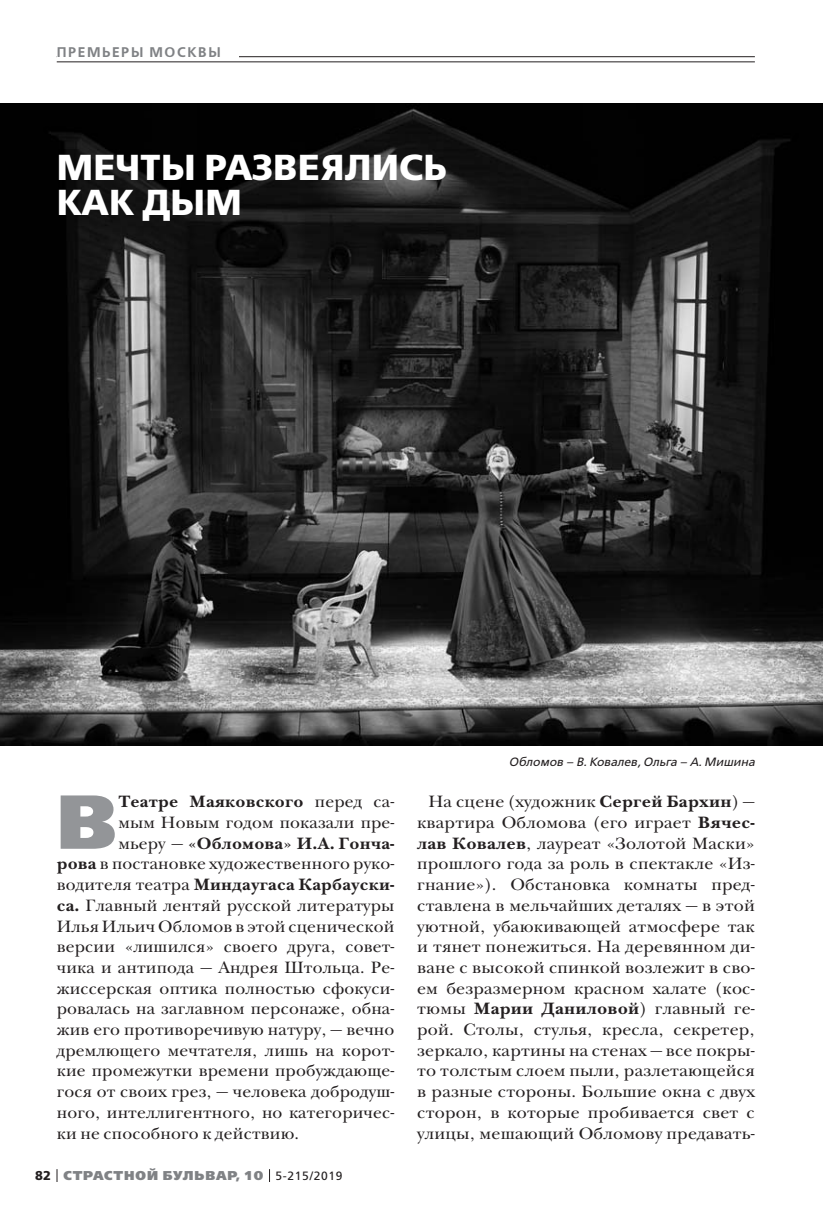
<style>
.page{position:relative;width:823px;height:1219px;background:#fff}
.page>*{position:absolute;margin:0;border:0;box-sizing:border-box;transform-origin:0 0}
.t1{font:800 76.2px "Free Set";color:#939598}
.t2{font:700 36px/34.6px "Free Set";letter-spacing:.01em;color:#fff}
.t3{font:17px/20.6px "New Baskerville ITC";letter-spacing:.01em;color:#231f20;text-align:justify;scale:1.04 1}
.t4{font:17px "New Baskerville ITC";letter-spacing:.01em;color:#231f20}
.t5{font:700 17px "New Baskerville ITC";letter-spacing:.01em;color:#231f20}
.t6{font:600 14px "Free Set";letter-spacing:.11em;color:#808285}
.t7{font:800 12.8px "Free Set";letter-spacing:.07em;color:#808285}
.t8{font:italic 12px "Free Set";color:#231f20}
.s1{font-weight:400}
.s2{font-weight:700}
.s3{font-weight:700;color:#231f20}
.s4{font-weight:400;font-size:12px;color:#231f20}
</style>
<div class="page">
<svg style="left:57px;top:1169px;width:1px;height:13px"></svg>
<svg style="left:269px;top:1169px;width:1px;height:13px"></svg>
<hr style="left:57px;top:56px;width:697px;height:1px;background:#231f20">
<div style="left:57px;top:41px;width:181px;height:21px;background:#fff"></div>
<hr style="left:57px;top:62px;width:697px;height:1px;background:#231f20">
<img style="left:0;top:104px;width:822px;height:641px">
<p class="t6" style="left:57px;top:45px;width:165px">ПРЕМЬЕРЫ МОСКВЫ</p>
<h2 class="t2" style="left:57px;top:152px;width:391px">МЕЧТЫ РАЗВЕЯЛИСЬ<br>КАК ДЫМ</h2>
<p class="t8" style="left:508px;top:756px;width:247px">Обломов – В. Ковалев, Ольга – А. Мишина</p>
<h1 class="t1" style="left:57px;top:785px;width:62px">В</h1>
<p class="t5" style="left:118px;top:795px;width:277px">Театре Маяковского <span class="s1">перед са-</span></p>
<p class="t4" style="left:118px;top:816px;width:277px">мым Новым годом показали пре-</p>
<p class="t5" style="left:118px;top:837px;width:277px"><span class="s1">мьеру —</span> «Обломова» И.А. Гонча-</p>
<p class="t4" style="left:57px;top:857px;width:339px"><span class="s2">рова</span> в постановке художественного руко-</p>
<p class="t5" style="left:57px;top:878px;width:339px"><span class="s1">водителя театра</span> Миндаугаса Карбауски-</p>
<p class="t4" style="left:57px;top:899px;width:339px"><span class="s2">са.</span> Главный лентяй русской литературы</p>
<p class="t4" style="left:57px;top:919px;width:339px">Илья Ильич Обломов в этой сценической</p>
<p class="t4" style="left:57px;top:940px;width:339px">версии «лишился» своего друга, совет-</p>
<p class="t4" style="left:57px;top:961px;width:339px">чика и антипода — Андрея Штольца. Ре-</p>
<p class="t4" style="left:57px;top:981px;width:339px">жиссерская оптика полностью сфокуси-</p>
<p class="t4" style="left:57px;top:1002px;width:339px">ровалась на заглавном персонаже, обна-</p>
<p class="t4" style="left:57px;top:1023px;width:339px">жив его противоречивую натуру, — вечно</p>
<p class="t4" style="left:57px;top:1044px;width:339px">дремлющего мечтателя, лишь на корот-</p>
<p class="t4" style="left:57px;top:1064px;width:339px">кие промежутки времени пробуждающе-</p>
<p class="t4" style="left:57px;top:1085px;width:339px">гося от своих грез, — человека добродуш-</p>
<p class="t4" style="left:57px;top:1106px;width:339px">ного, интеллигентного, но категоричес-</p>
<p class="t4" style="left:57px;top:1126px;width:244px">ки не способного к действию.</p>
<p class="t7" style="left:35px;top:1169px;width:309px"><span class="s3">82</span> СТРАСТНОЙ БУЛЬВАР, 10 <span class="s4">5-215/2019</span></p>
<p class="t3" style="left:417px;top:793px;width:326px;text-indent:11px">На сцене (художник <span class="s2">Сергей Бархин</span>) — квартира Обломова (его играет <span class="s2">Вячес&shy;лав Ковалев</span>, лауреат «Золотой Маски» прошлого года за роль в спектакле «Из&shy;гнание»). Обстановка комнаты пред&shy;ставлена в мельчайших деталях — в этой уютной, убаюкивающей атмосфере так и тянет понежиться. На деревянном ди&shy;ване с высокой спинкой возлежит в сво&shy;ем безразмерном красном халате (кос&shy;тюмы <span class="s2">Марии Даниловой</span>) главный ге&shy;рой. Столы, стулья, кресла, секретер, зеркало, картины на стенах — все покры&shy;то толстым слоем пыли, разлетающейся в разные стороны. Большие окна с двух сторон, в которые пробивается свет с улицы, мешающий Обломову предавать-</p>
</div>
